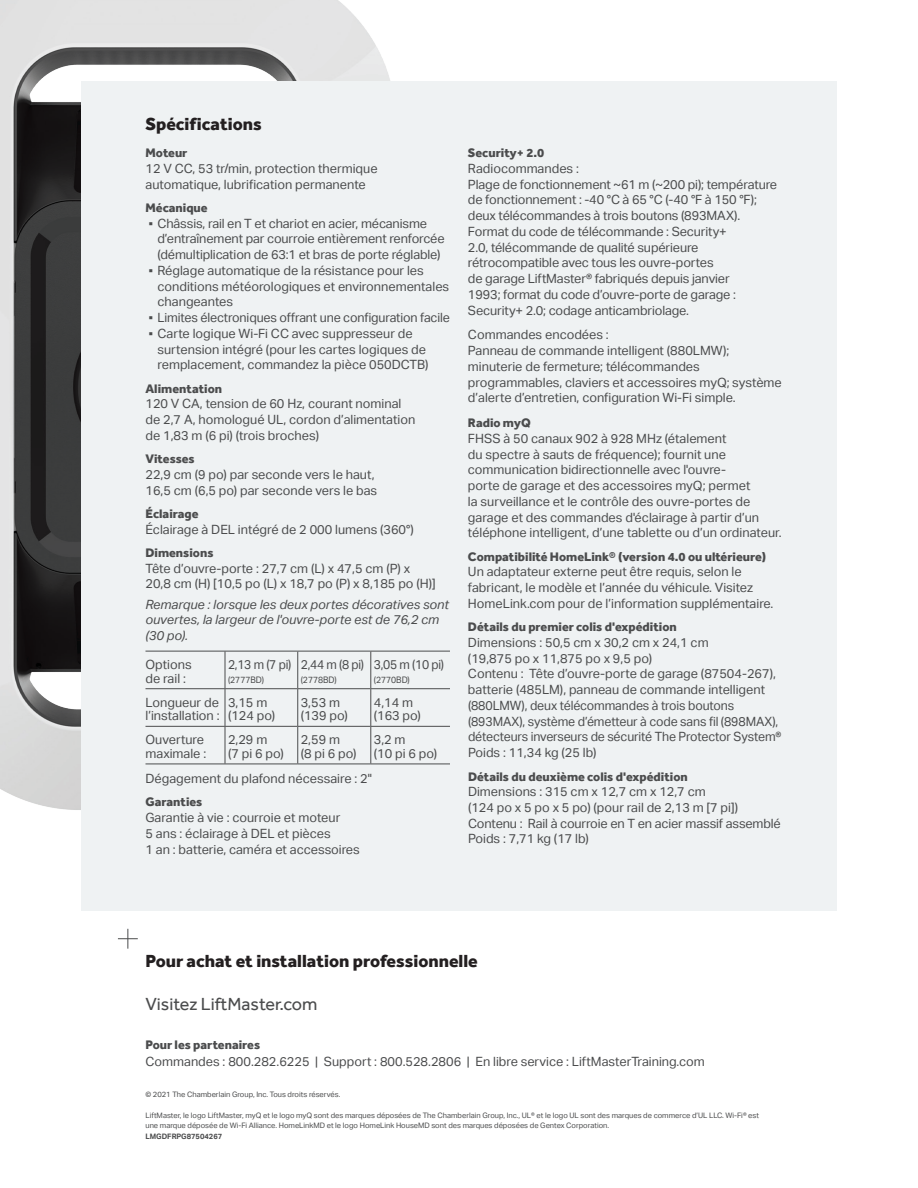
<style>
.page{position:relative;width:918px;height:1188px;background:#fff}
.page>*{position:absolute;margin:0;border:0;box-sizing:border-box;transform-origin:0 0}
.t1{font:800 18px "Effra";color:#231f20}
.t2{font:18px "Effra";color:#4b4c4d}
.t3{font:12.75px/15.8px "Aktiv Grotesk";color:#4b4c4d}
.t4{font:800 12.75px "Effra";color:#4b4c4d}
.t5{font:italic 12.75px/15.8px "Aktiv Grotesk";color:#4b4c4d}
.t6{font:12.75px "Aktiv Grotesk";color:#4b4c4d;scale:.95 1}
.t7{font:9px "Aktiv Grotesk";color:#4b4c4d;scale:.95 1}
.t8{font:7.5px/10.5px "Aktiv Grotesk";color:#4b4c4d}
.t9{font:700 7.5px "Aktiv Grotesk";color:#4b4c4d}
</style>
<div class="page">
<img style="left:0;top:0;width:390px;height:810px">
<div style="left:81px;top:81px;width:756px;height:829px;background:#eff2f3"></div>
<svg style="left:118px;top:929px;width:20px;height:20px"></svg>
<hr style="left:146px;top:651px;width:79px;height:1px;background:#4b4c4d">
<hr style="left:225px;top:651px;width:73px;height:1px;background:#4b4c4d">
<hr style="left:225px;top:651px;width:1px;height:37px;background:#4b4c4d">
<hr style="left:298px;top:651px;width:73px;height:1px;background:#4b4c4d">
<hr style="left:297px;top:651px;width:1px;height:37px;background:#4b4c4d">
<hr style="left:371px;top:651px;width:79px;height:1px;background:#4b4c4d">
<hr style="left:370px;top:651px;width:1px;height:37px;background:#4b4c4d">
<hr style="left:146px;top:688px;width:79px;height:1px;background:#4b4c4d">
<hr style="left:225px;top:688px;width:73px;height:1px;background:#4b4c4d">
<hr style="left:225px;top:689px;width:1px;height:37px;background:#4b4c4d">
<hr style="left:298px;top:688px;width:73px;height:1px;background:#4b4c4d">
<hr style="left:297px;top:689px;width:1px;height:37px;background:#4b4c4d">
<hr style="left:371px;top:688px;width:79px;height:1px;background:#4b4c4d">
<hr style="left:370px;top:689px;width:1px;height:37px;background:#4b4c4d">
<hr style="left:146px;top:726px;width:79px;height:1px;background:#4b4c4d">
<hr style="left:225px;top:726px;width:73px;height:1px;background:#4b4c4d">
<hr style="left:225px;top:727px;width:1px;height:37px;background:#4b4c4d">
<hr style="left:298px;top:726px;width:73px;height:1px;background:#4b4c4d">
<hr style="left:297px;top:727px;width:1px;height:37px;background:#4b4c4d">
<hr style="left:371px;top:726px;width:79px;height:1px;background:#4b4c4d">
<hr style="left:370px;top:727px;width:1px;height:37px;background:#4b4c4d">
<hr style="left:146px;top:764px;width:79px;height:1px;background:#4b4c4d">
<hr style="left:225px;top:764px;width:73px;height:1px;background:#4b4c4d">
<hr style="left:298px;top:764px;width:73px;height:1px;background:#4b4c4d">
<hr style="left:371px;top:764px;width:79px;height:1px;background:#4b4c4d">
<h1 class="t1" style="left:146px;top:114px;width:118px">Spécifications</h1>
<p class="t4" style="left:146px;top:145px;width:43px">Moteur</p>
<p class="t3" style="left:146px;top:161px;width:234px">12 V CC, 53 tr/min, protection thermique automatique, lubrification permanente</p>
<p class="t4" style="left:146px;top:200px;width:64px">Mécanique</p>
<p class="t3" style="left:158px;top:215px;width:289px;text-indent:-11px">▪ Châssis, rail en T et chariot en acier, mécanisme d’entraînement par courroie entièrement renforcée (démultiplication de 63:1 et bras de porte réglable)</p>
<p class="t3" style="left:158px;top:263px;width:293px;text-indent:-11px">▪ Réglage automatique de la résistance pour les conditions météorologiques et environnementales changeantes</p>
<p class="t3" style="left:147px;top:310px;width:304px">▪ Limites électroniques offrant une configuration facile</p>
<p class="t3" style="left:158px;top:326px;width:273px;text-indent:-11px">▪ Carte logique Wi-Fi CC avec suppresseur de surtension intégré (pour les cartes logiques de remplacement, commandez la pièce 050DCTB)</p>
<p class="t4" style="left:146px;top:381px;width:78px">Alimentation</p>
<p class="t3" style="left:146px;top:396px;width:271px">120 V CA, tension de 60 Hz, courant nominal de 2,7 A, homologué UL, cordon d’alimentation de 1,83 m (6 pi) (trois broches)</p>
<p class="t4" style="left:146px;top:451px;width:51px">Vitesses</p>
<p class="t3" style="left:146px;top:467px;width:233px">22,9 cm (9 po) par seconde vers le haut,<br>16,5 cm (6,5 po) par seconde vers le bas</p>
<p class="t4" style="left:146px;top:506px;width:55px">Éclairage</p>
<p class="t3" style="left:146px;top:521px;width:270px">Éclairage à DEL intégré de 2 000 lumens (360°)</p>
<p class="t4" style="left:146px;top:545px;width:70px">Dimensions</p>
<p class="t3" style="left:146px;top:560px;width:292px">Tête d’ouvre-porte : 27,7 cm (L) x 47,5 cm (P) x<br>20,8 cm (H) [10,5 po (L) x 18,7 po (P) x 8,185 po (H)]</p>
<p class="t5" style="left:146px;top:596px;width:305px">Remarque : lorsque les deux portes décoratives sont ouvertes, la largeur de l'ouvre-porte est de 76,2 cm (30 po).</p>
<p class="t3" style="left:146px;top:658px;width:48px;line-height:13.5px">Options de rail :</p>
<p class="t6" style="left:228px;top:657px;width:68px">2,13 m (7 pi)</p>
<p class="t6" style="left:301px;top:657px;width:68px">2,44 m (8 pi)</p>
<p class="t7" style="left:301px;top:674px;width:39px">(2778BD)</p>
<p class="t6" style="left:374px;top:657px;width:75px">3,05 m (10 pi)</p>
<p class="t7" style="left:374px;top:674px;width:39px">(2770BD)</p>
<p class="t7" style="left:228px;top:674px;width:39px">(2777BD)</p>
<p class="t3" style="left:146px;top:696px;width:76px;line-height:13.5px">Longueur de l’installation :</p>
<p class="t3" style="left:228px;top:696px;width:49px;line-height:13.5px">3,15 m (124 po)</p>
<p class="t3" style="left:301px;top:696px;width:49px;line-height:13.5px">3,53 m (139 po)</p>
<p class="t3" style="left:374px;top:696px;width:49px;line-height:13.5px">4,14 m (163 po)</p>
<p class="t3" style="left:146px;top:733px;width:62px;line-height:13.5px">Ouverture maximale :</p>
<p class="t3" style="left:228px;top:733px;width:57px;line-height:13.5px">2,29 m<br>(7 pi 6 po)</p>
<p class="t3" style="left:301px;top:733px;width:57px;line-height:13.5px">2,59 m<br>(8 pi 6 po)</p>
<p class="t3" style="left:374px;top:733px;width:65px;line-height:13.5px">3,2 m<br>(10 pi 6 po)</p>
<p class="t3" style="left:146px;top:771px;width:228px">Dégagement du plafond nécessaire : 2''</p>
<p class="t4" style="left:146px;top:794px;width:58px">Garanties</p>
<p class="t3" style="left:146px;top:810px;width:216px">Garantie à vie : courroie et moteur<br>5 ans : éclairage à DEL et pièces<br>1 an : batterie, caméra et accessoires</p>
<p class="t4" style="left:468px;top:145px;width:78px">Security+ 2.0</p>
<p class="t3" style="left:468px;top:161px;width:311px">Radiocommandes :<br>Plage de fonctionnement ~61 m (~200 pi); température de fonctionnement : -40 °C à 65 °C (-40 °F à 150 °F); deux télécommandes à trois boutons (893MAX).<br>Format du code de télécommande : Security+<br>2.0, télécommande de qualité supérieure rétrocompatible avec tous les ouvre-portes<br>de garage LiftMaster® fabriqués depuis janvier<br>1993; format du code d’ouvre-porte de garage :<br>Security+ 2.0; codage anticambriolage.</p>
<p class="t3" style="left:468px;top:327px;width:315px">Commandes encodées :<br>Panneau de commande intelligent (880LMW); minuterie de fermeture; télécommandes programmables, claviers et accessoires myQ; système d’alerte d’entretien, configuration Wi-Fi simple.</p>
<p class="t4" style="left:468px;top:415px;width:64px">Radio myQ</p>
<p class="t3" style="left:468px;top:431px;width:315px">FHSS à 50 canaux 902 à 928 MHz (étalement<br>du spectre à sauts de fréquence); fournit une communication bidirectionnelle avec l'ouvre-<br>porte de garage et des accessoires myQ; permet<br>la surveillance et le contrôle des ouvre-portes de garage et des commandes d'éclairage à partir d’un téléphone intelligent, d’une tablette ou d’un ordinateur.</p>
<p class="t4" style="left:468px;top:549px;width:300px">Compatibilité HomeLink® (version 4.0 ou ultérieure)</p>
<p class="t3" style="left:468px;top:564px;width:307px">Un adaptateur externe peut être requis, selon le fabricant, le modèle et l’année du véhicule. Visitez<br>HomeLink.com pour de l’information supplémentaire.</p>
<p class="t4" style="left:468px;top:619px;width:210px">Détails du premier colis d'expédition</p>
<p class="t3" style="left:468px;top:635px;width:315px">Dimensions : 50,5 cm x 30,2 cm x 24,1 cm<br>(19,875 po x 11,875 po x 9,5 po)<br>Contenu : Tête d’ouvre-porte de garage (87504-267), batterie (485LM), panneau de commande intelligent (880LMW), deux télécommandes à trois boutons (893MAX), système d’émetteur à code sans fil (898MAX), détecteurs inverseurs de sécurité The Protector System® Poids : 11,34 kg (25 lb)</p>
<p class="t4" style="left:468px;top:769px;width:221px">Détails du deuxième colis d'expédition</p>
<p class="t3" style="left:468px;top:784px;width:314px">Dimensions : 315 cm x 12,7 cm x 12,7 cm<br>(124 po x 5 po x 5 po) (pour rail de 2,13 m [7 pi])<br>Contenu : Rail à courroie en T en acier massif assemblé Poids : 7,71 kg (17 lb)</p>
<h1 class="t1" style="left:146px;top:950px;width:334px">Pour achat et installation professionnelle</h1>
<h1 class="t2" style="left:146px;top:993px;width:174px">Visitez LiftMaster.com</h1>
<p class="t4" style="left:146px;top:1037px;width:116px">Pour les partenaires</p>
<p class="t3" style="left:146px;top:1054px;width:561px">Commandes : 800.282.6225 | Support : 800.528.2806 | En libre service : LiftMasterTraining.com</p>
<p class="t8" style="left:146px;top:1089px;width:196px">© 2021 The Chamberlain Group, Inc. Tous droits réservés.</p>
<p class="t8" style="left:146px;top:1110px;width:615px">LiftMaster, le logo LiftMaster, myQ et le logo myQ sont des marques déposées de The Chamberlain Group, Inc., UL® et le logo UL sont des marques de commerce d’UL LLC. Wi-Fi® est une marque déposée de Wi-Fi Alliance. HomeLinkMD et le logo HomeLink HouseMD sont des marques déposées de Gentex Corporation.</p>
<p class="t9" style="left:146px;top:1132px;width:78px">LMGDFRPG87504267</p>
</div>
